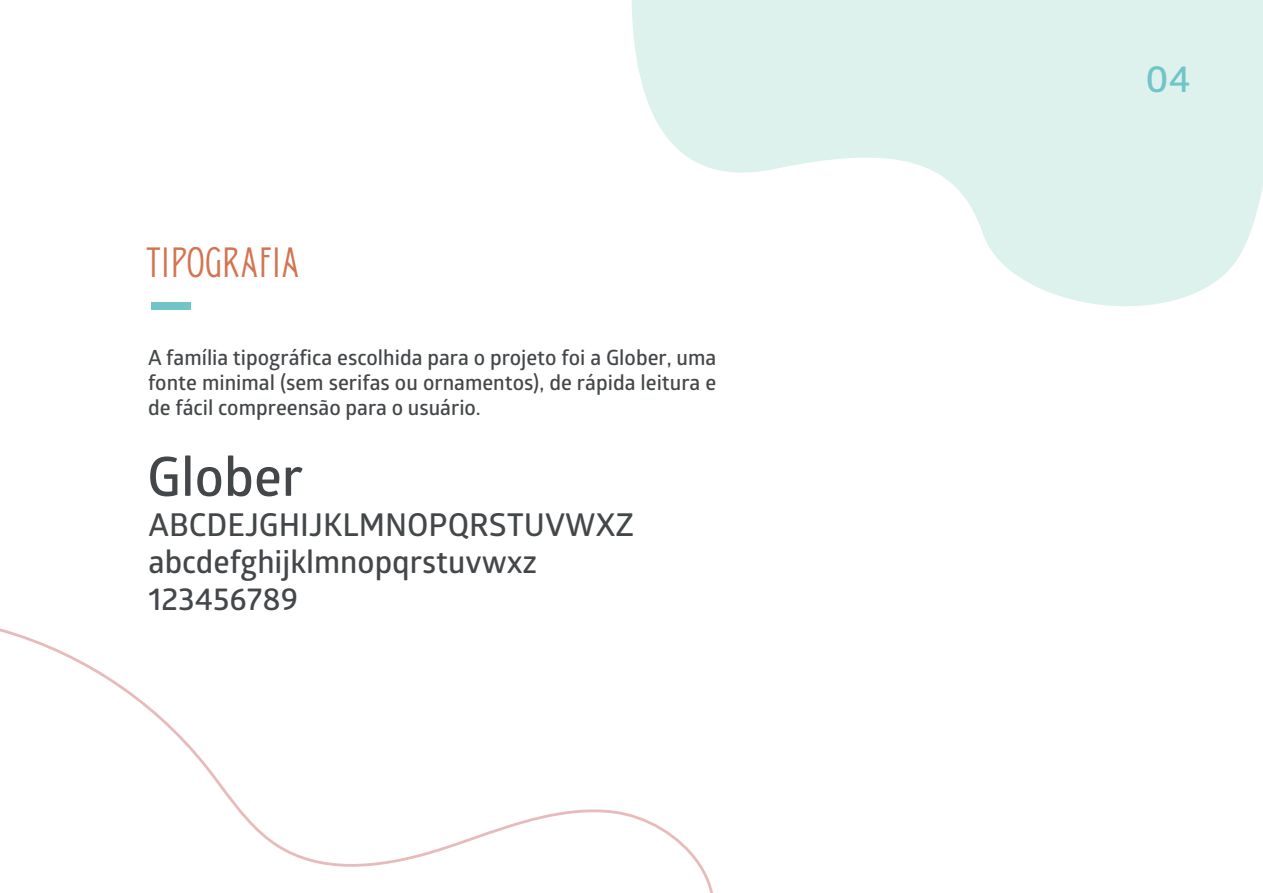
<style>
.page{position:relative;width:1263px;height:893px;background:#fff}
.page>*{position:absolute;margin:0;border:0;box-sizing:border-box;transform-origin:0 0}
.t1{font:54px "Glober Semi Bold Free";color:#444749}
.t2{font:42.3px "Donau Uppercase Neue";color:#d37450}
.t3{font:37.5px "Glober Semi Bold Free";color:#71c4c7}
.t4{font:31.5px/37.3px "Glober Semi Bold Free";color:#444749}
.t5{font:21px/25.2px "Glober Semi Bold Free";color:#444749;text-align:justify}
</style>
<div class="page">
<svg style="left:631px;top:1px;width:632px;height:305px;fill:#ddf2ed"></svg>
<svg style="left:0;top:628px;width:713px;height:264px"></svg>
<div style="left:151px;top:302px;width:40px;height:8px;background:#71c4c7"></div>
<h2 class="t2" style="left:146px;top:237px;width:155px">TIPOGRAFIA</h2>
<p class="t5" style="left:148px;top:344px;width:570px">A família tipográfica escolhida para o projeto foi a Glober, uma fonte minimal (sem serifas ou ornamentos), de rápida leitura e de fácil compreensão para o usuário.</p>
<h1 class="t1" style="left:147px;top:439px;width:158px">Glober</h1>
<h3 class="t4" style="left:148px;top:505px;width:487px">ABCDEJGHIJKLMNOPQRSTUVWXZ abcdefghijklmnopqrstuvwxz<br>123456789</h3>
<h3 class="t3" style="left:1145px;top:52px;width:46px">04</h3>
</div>
